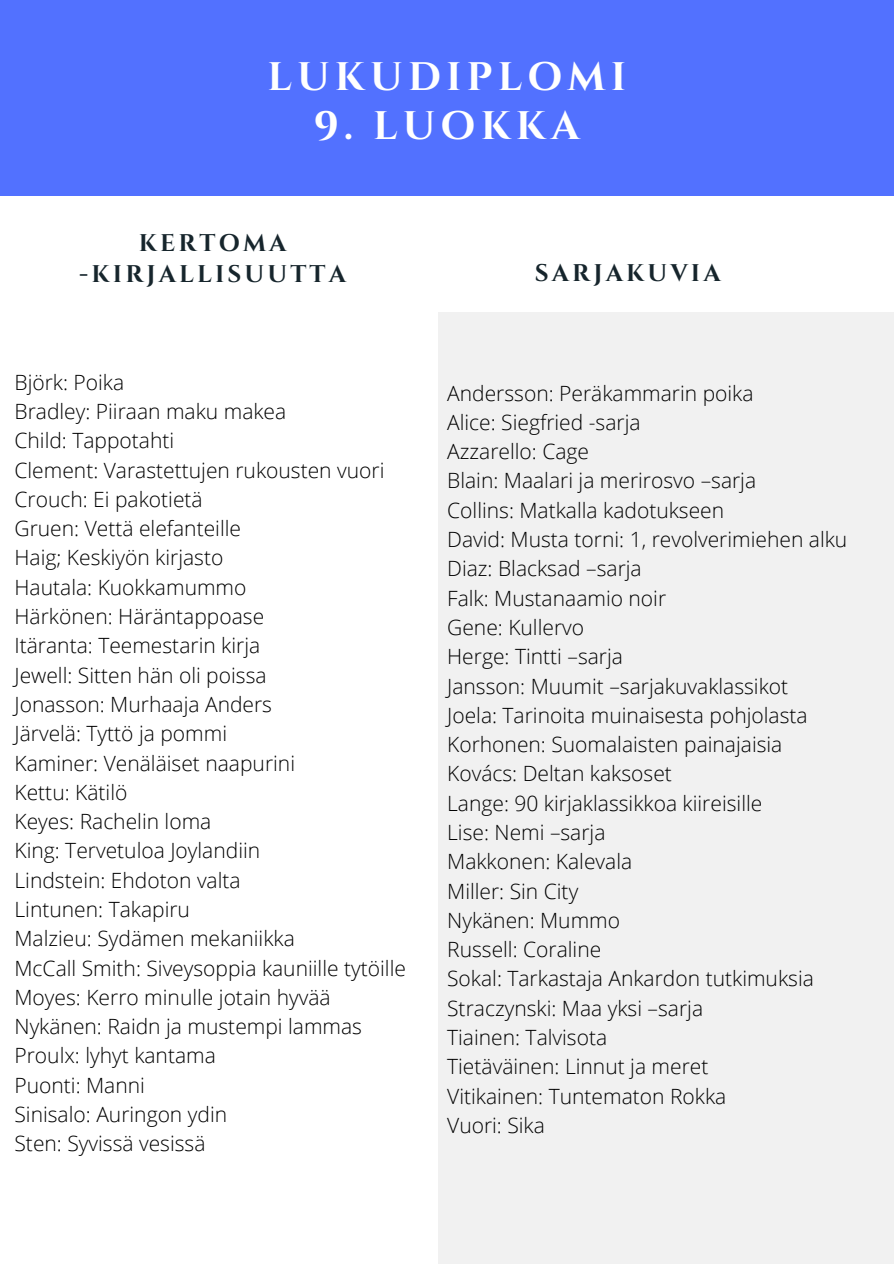
<style>
.page{position:relative;width:894px;height:1264px;background:#fff}
.page>*{position:absolute;margin:0;border:0;box-sizing:border-box;transform-origin:0 0}
.t1{font:700 39.75px "Cinzel";letter-spacing:.13em;color:#fff}
.t2{font:700 24px "Cinzel";letter-spacing:.13em;color:#16252c}
.t3{font:300 21px "Open Sans";color:#000}
</style>
<div class="page">
<div style="left:0;top:0;width:893px;height:196px;background:#5271ff"></div>
<div style="left:438px;top:312px;width:455px;height:951px;background:#f1f1f1"></div>
<p class="t1" style="left:267px;top:51px;width:360px">LUKUDIPLOMI</p>
<p class="t1" style="left:314px;top:101px;width:267px">9. LUOKKA</p>
<p class="t2" style="left:139px;top:228px;width:149px">KERTOMA</p>
<p class="t2" style="left:79px;top:258px;width:268px">-KIRJALLISUUTTA</p>
<p class="t3" style="left:14px;top:367px;width:111px">Björk: Poika</p>
<p class="t3" style="left:14px;top:396px;width:273px">Bradley: Piiraan maku makea</p>
<p class="t3" style="left:14px;top:426px;width:161px">Child: Tappotahti</p>
<p class="t3" style="left:14px;top:455px;width:371px">Clement: Varastettujen rukousten vuori</p>
<p class="t3" style="left:14px;top:484px;width:190px">Crouch: Ei pakotietä</p>
<p class="t3" style="left:14px;top:513px;width:228px">Gruen: Vettä elefanteille</p>
<p class="t3" style="left:14px;top:543px;width:210px">Haig; Keskiyön kirjasto</p>
<p class="t3" style="left:14px;top:572px;width:233px">Hautala: Kuokkamummo</p>
<p class="t3" style="left:14px;top:601px;width:251px">Härkönen: Häräntappoase</p>
<p class="t3" style="left:14px;top:631px;width:247px">Itäranta: Teemestarin kirja</p>
<p class="t3" style="left:14px;top:660px;width:253px">Jewell: Sitten hän oli poissa</p>
<p class="t3" style="left:14px;top:689px;width:259px">Jonasson: Murhaaja Anders</p>
<p class="t3" style="left:14px;top:718px;width:214px">Järvelä: Tyttö ja pommi</p>
<p class="t3" style="left:14px;top:748px;width:282px">Kaminer: Venäläiset naapurini</p>
<p class="t3" style="left:14px;top:777px;width:114px">Kettu: Kätilö</p>
<p class="t3" style="left:14px;top:806px;width:198px">Keyes: Rachelin loma</p>
<p class="t3" style="left:14px;top:836px;width:247px">King: Tervetuloa Joylandiin</p>
<p class="t3" style="left:14px;top:865px;width:228px">Lindstein: Ehdoton valta</p>
<p class="t3" style="left:14px;top:894px;width:177px">Lintunen: Takapiru</p>
<p class="t3" style="left:14px;top:923px;width:282px">Malzieu: Sydämen mekaniikka</p>
<p class="t3" style="left:14px;top:953px;width:393px">McCall Smith: Siveysoppia kauniille tytöille</p>
<p class="t3" style="left:14px;top:982px;width:317px">Moyes: Kerro minulle jotain hyvää</p>
<p class="t3" style="left:14px;top:1011px;width:349px">Nykänen: Raidn ja mustempi lammas</p>
<p class="t3" style="left:14px;top:1040px;width:203px">Proulx: lyhyt kantama</p>
<p class="t3" style="left:14px;top:1070px;width:132px">Puonti: Manni</p>
<p class="t3" style="left:14px;top:1099px;width:214px">Sinisalo: Auringon ydin</p>
<p class="t3" style="left:14px;top:1128px;width:192px">Sten: Syvissä vesissä</p>
<p class="t2" style="left:534px;top:258px;width:187px">SARJAKUVIA</p>
<p class="t3" style="left:447px;top:378px;width:308px">Andersson: Peräkammarin poika</p>
<p class="t3" style="left:447px;top:407px;width:195px">Alice: Siegfried -sarja</p>
<p class="t3" style="left:447px;top:437px;width:143px">Azzarello: Cage</p>
<p class="t3" style="left:447px;top:466px;width:310px">Blain: Maalari ja merirosvo –sarja</p>
<p class="t3" style="left:447px;top:495px;width:278px">Collins: Matkalla kadotukseen</p>
<p class="t3" style="left:447px;top:524px;width:401px">David: Musta torni: 1, revolverimiehen alku</p>
<p class="t3" style="left:447px;top:554px;width:196px">Diaz: Blacksad –sarja</p>
<p class="t3" style="left:447px;top:583px;width:220px">Falk: Mustanaamio noir</p>
<p class="t3" style="left:447px;top:612px;width:138px">Gene: Kullervo</p>
<p class="t3" style="left:447px;top:641px;width:177px">Herge: Tintti –sarja</p>
<p class="t3" style="left:447px;top:671px;width:342px">Jansson: Muumit –sarjakuvaklassikot</p>
<p class="t3" style="left:447px;top:700px;width:362px">Joela: Tarinoita muinaisesta pohjolasta</p>
<p class="t3" style="left:447px;top:729px;width:336px">Korhonen: Suomalaisten painajaisia</p>
<p class="t3" style="left:447px;top:759px;width:226px">Kovács: Deltan kaksoset</p>
<p class="t3" style="left:447px;top:788px;width:316px">Lange: 90 kirjaklassikkoa kiireisille</p>
<p class="t3" style="left:447px;top:817px;width:160px">Lise: Nemi –sarja</p>
<p class="t3" style="left:447px;top:846px;width:186px">Makkonen: Kalevala</p>
<p class="t3" style="left:447px;top:876px;width:133px">Miller: Sin City</p>
<p class="t3" style="left:447px;top:905px;width:174px">Nykänen: Mummo</p>
<p class="t3" style="left:447px;top:934px;width:155px">Russell: Coraline</p>
<p class="t3" style="left:447px;top:963px;width:368px">Sokal: Tarkastaja Ankardon tutkimuksia</p>
<p class="t3" style="left:447px;top:993px;width:257px">Straczynski: Maa yksi –sarja</p>
<p class="t3" style="left:447px;top:1022px;width:161px">Tiainen: Talvisota</p>
<p class="t3" style="left:447px;top:1051px;width:263px">Tietäväinen: Linnut ja meret</p>
<p class="t3" style="left:447px;top:1081px;width:280px">Vitikainen: Tuntematon Rokka</p>
<p class="t3" style="left:447px;top:1110px;width:99px">Vuori: Sika</p>
</div>
